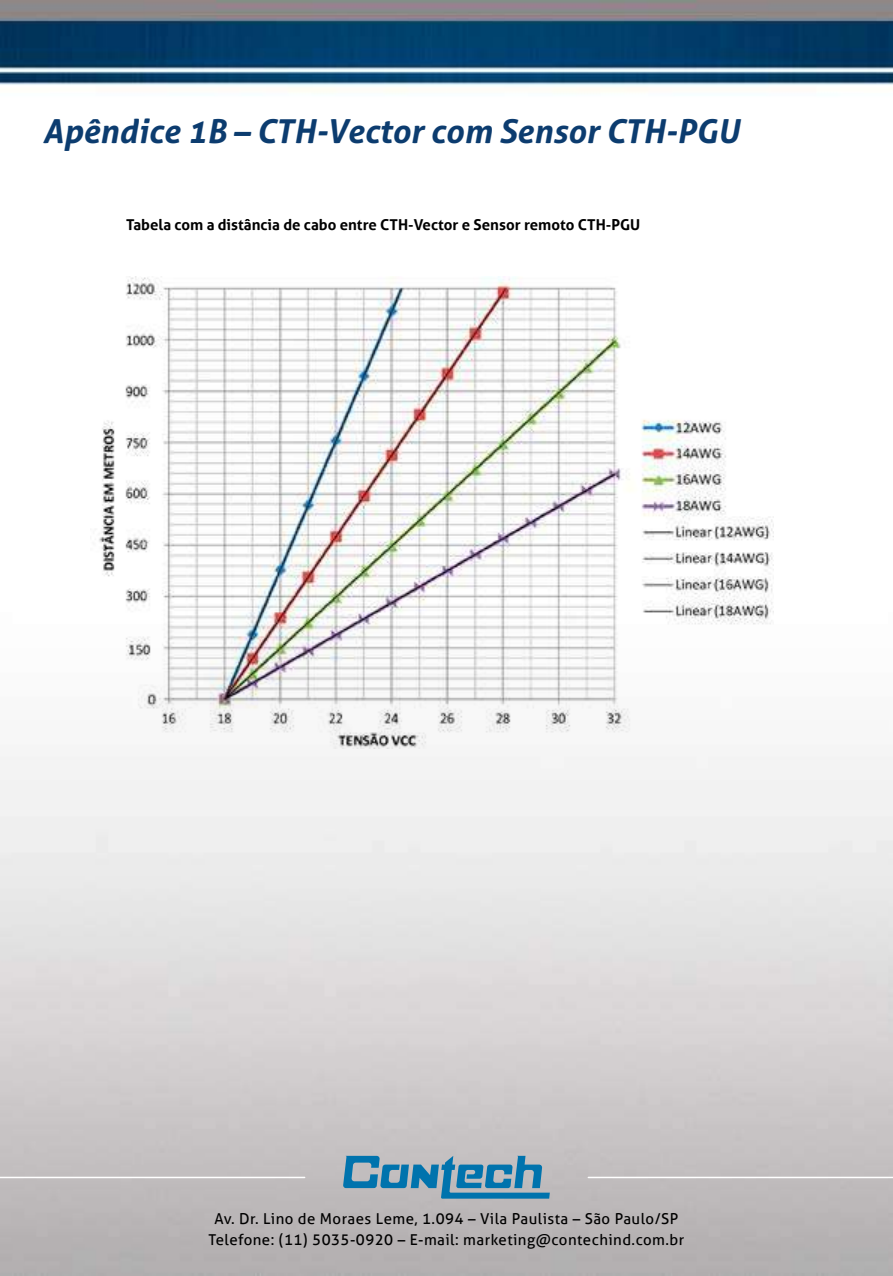
<style>
.page{position:relative;width:893px;height:1276px;background:#fff}
.page>*{position:absolute;margin:0;border:0;box-sizing:border-box;transform-origin:0 0}
.t1{font:italic 700 33px "Aller";color:#0c3c6f}
.t2{font:15px/21px "Aller";letter-spacing:.03em;color:#000;text-align:center}
.t3{font:700 15px "Aller";color:#000}
</style>
<div class="page">
<img style="left:0;top:0;width:893px;height:1275px">
<svg style="left:343px;top:1155px;width:207px;height:43px"></svg>
<hr style="left:0;top:1176px;width:305px;height:2px;background:#fff">
<hr style="left:588px;top:1176px;width:305px;height:2px;background:#fff">
<img style="left:90px;top:276px;width:683px;height:472px">
<h1 class="t1" style="left:43px;top:111px;width:698px">Apêndice 1B – CTH-Vector com Sensor CTH-PGU</h1>
<p class="t3" style="left:126px;top:215px;width:516px">Tabela com a distância de cabo entre CTH-Vector e Sensor remoto CTH-PGU</p>
<p class="t2" style="left:209px;top:1208px;width:477px">Av. Dr. Lino de Moraes Leme, 1.094 – Vila Paulista – São Paulo/SP<br>Telefone: (11) 5035-0920 – E-mail: marketing@contechind.com.br</p>
</div>
